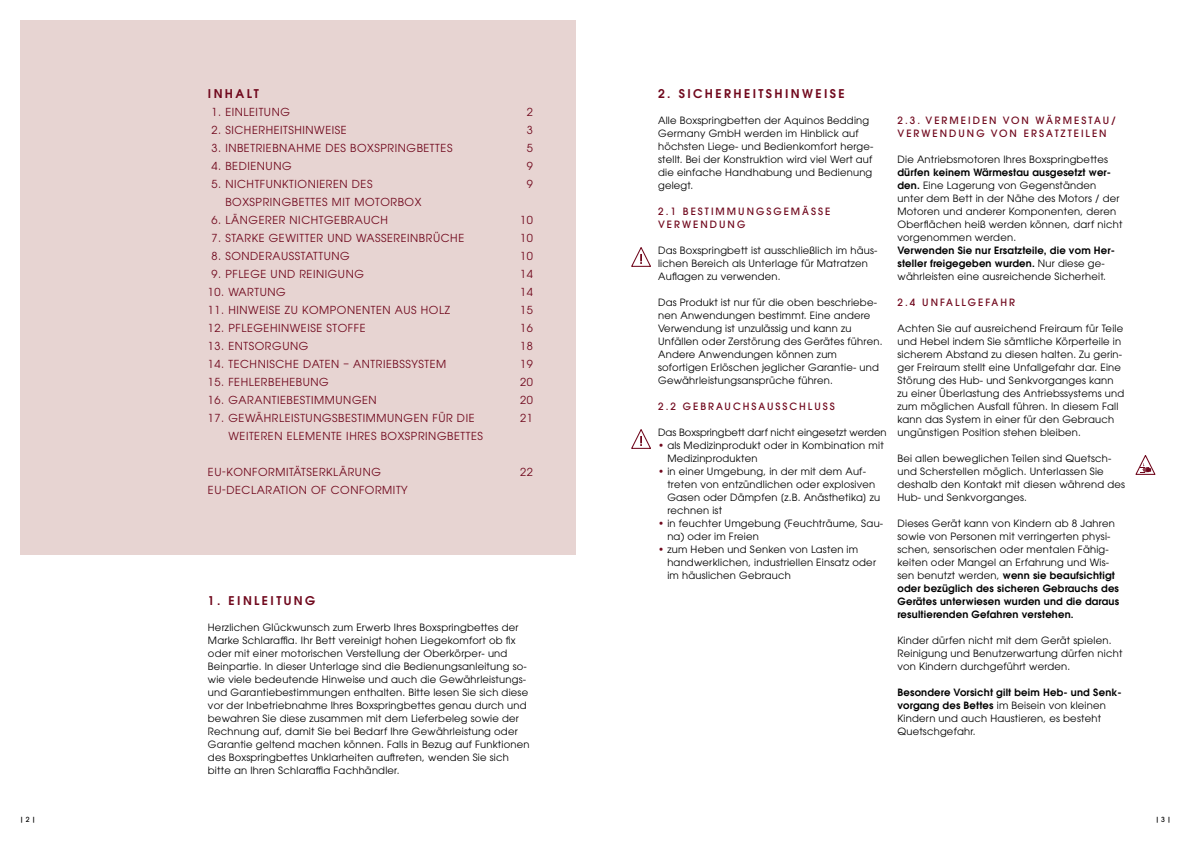
<style>
.page{position:relative;width:1191px;height:842px;background:#fff}
.page>*{position:absolute;margin:0;border:0;box-sizing:border-box;transform-origin:0 0}
.t1{font:600 12px "ITC Avant Garde Pro";letter-spacing:.2em;color:#70081d}
.t2{font:11px "ITC Avant Garde Pro";letter-spacing:.05em;color:#70081d}
.t3{font:10px/13px "ITC Avant Garde Pro";letter-spacing:.02em;color:#000}
.t4{font:500 10px/13px "ITC Avant Garde Pro";letter-spacing:.2em;color:#70081d}
.t5{font:600 10px/13px "ITC Avant Garde Pro";letter-spacing:.02em;color:#000}
.t6{font:10px "ITC Avant Garde Pro";color:#000}
.t7{font:500 7px "ITC Avant Garde Pro";color:#000}
.s1{color:#70081d}
.s2{font-weight:600}
.s3{font-weight:400}
</style>
<div class="page">
<div style="left:20px;top:20px;width:555px;height:535px;background:#e7d4d2"></div>
<svg style="left:631px;top:247px;width:20px;height:20px"></svg>
<svg style="left:631px;top:429px;width:20px;height:20px"></svg>
<svg style="left:1135px;top:455px;width:21px;height:20px"></svg>
<p class="t1" style="left:208px;top:86px;width:53px">INHALT</p>
<p class="t2" style="left:211px;top:105px;width:80px">1. EINLEITUNG</p>
<p class="t2" style="left:527px;top:105px;width:8px">2</p>
<p class="t2" style="left:211px;top:123px;width:137px">2. SICHERHEITSHINWEISE</p>
<p class="t2" style="left:527px;top:123px;width:8px">3</p>
<p class="t2" style="left:211px;top:141px;width:242px">3. INBETRIEBNAHME DES BOXSPRINGBETTES</p>
<p class="t2" style="left:527px;top:141px;width:8px">5</p>
<p class="t2" style="left:211px;top:159px;width:82px">4. BEDIENUNG</p>
<p class="t2" style="left:527px;top:159px;width:8px">9</p>
<p class="t2" style="left:211px;top:177px;width:162px">5. NICHTFUNKTIONIEREN DES</p>
<p class="t2" style="left:527px;top:177px;width:8px">9</p>
<p class="t2" style="left:225px;top:195px;width:197px">BOXSPRINGBETTES MIT MOTORBOX</p>
<p class="t2" style="left:211px;top:213px;width:178px">6. LÄNGERER NICHTGEBRAUCH</p>
<p class="t2" style="left:520px;top:213px;width:14px">10</p>
<p class="t2" style="left:211px;top:231px;width:254px">7. STARKE GEWITTER UND WASSEREINBRÜCHE</p>
<p class="t2" style="left:520px;top:231px;width:14px">10</p>
<p class="t2" style="left:211px;top:249px;width:140px">8. SONDERAUSSTATTUNG</p>
<p class="t2" style="left:520px;top:249px;width:14px">10</p>
<p class="t2" style="left:211px;top:267px;width:154px">9. PFLEGE UND REINIGUNG</p>
<p class="t2" style="left:520px;top:267px;width:14px">14</p>
<p class="t2" style="left:208px;top:285px;width:79px">10. WARTUNG</p>
<p class="t2" style="left:520px;top:285px;width:14px">14</p>
<p class="t2" style="left:208px;top:303px;width:244px">11. HINWEISE ZU KOMPONENTEN AUS HOLZ</p>
<p class="t2" style="left:520px;top:303px;width:14px">15</p>
<p class="t2" style="left:208px;top:321px;width:159px">12. PFLEGEHINWEISE STOFFE</p>
<p class="t2" style="left:520px;top:321px;width:14px">16</p>
<p class="t2" style="left:208px;top:339px;width:102px">13. ENTSORGUNG</p>
<p class="t2" style="left:520px;top:339px;width:14px">18</p>
<p class="t2" style="left:208px;top:357px;width:240px">14. TECHNISCHE DATEN – ANTRIEBSSYSTEM</p>
<p class="t2" style="left:520px;top:357px;width:14px">19</p>
<p class="t2" style="left:208px;top:375px;width:122px">15. FEHLERBEHEBUNG</p>
<p class="t2" style="left:520px;top:375px;width:14px">20</p>
<p class="t2" style="left:208px;top:393px;width:170px">16. GARANTIEBESTIMMUNGEN</p>
<p class="t2" style="left:520px;top:393px;width:14px">20</p>
<p class="t2" style="left:208px;top:411px;width:268px">17. GEWÄHRLEISTUNGSBESTIMMUNGEN FÜR DIE</p>
<p class="t2" style="left:520px;top:411px;width:14px">21</p>
<p class="t2" style="left:228px;top:429px;width:256px">WEITEREN ELEMENTE IHRES BOXSPRINGBETTES</p>
<p class="t2" style="left:208px;top:465px;width:174px">EU-KONFORMITÄTSERKLÄRUNG</p>
<p class="t2" style="left:520px;top:465px;width:14px">22</p>
<p class="t2" style="left:208px;top:483px;width:201px">EU-DECLARATION OF CONFORMITY</p>
<p class="t1" style="left:208px;top:593px;width:109px">1. EINLEITUNG</p>
<p class="t3" style="left:208px;top:621px;width:323px">Herzlichen Glückwunsch zum Erwerb Ihres Boxspringbettes der Marke Schlaraffia. Ihr Bett vereinigt hohen Liegekomfort ob fix oder mit einer motorischen Verstellung der Oberkörper- und Beinpartie. In dieser Unterlage sind die Bedienungsanleitung so&shy;wie viele bedeutende Hinweise und auch die Gewährleistungs&shy;und Garantiebestimmungen enthalten. Bitte lesen Sie sich diese vor der Inbetriebnahme Ihres Boxspringbettes genau durch und bewahren Sie diese zusammen mit dem Lieferbeleg sowie der Rechnung auf, damit Sie bei Bedarf Ihre Gewährleistung oder Garantie geltend machen können. Falls in Bezug auf Funktionen des Boxspringbettes Unklarheiten auftreten, wenden Sie sich bitte an Ihren Schlaraffia Fachhändler.</p>
<p class="t1" style="left:658px;top:86px;width:188px">2. SICHERHEITSHINWEISE</p>
<p class="t3" style="left:658px;top:114px;width:217px">Alle Boxspringbetten der Aquinos Bedding Germany GmbH werden im Hinblick auf höchsten Liege- und Bedienkomfort herge&shy;stellt. Bei der Konstruktion wird viel Wert auf die einfache Handhabung und Bedienung gelegt.</p>
<p class="t4" style="left:658px;top:205px;width:174px">2.1 BESTIMMUNGSGEMÄSSE<br>VERWENDUNG</p>
<p class="t3" style="left:658px;top:244px;width:221px">Das Boxspringbett ist ausschließlich im häus&shy;lichen Bereich als Unterlage für Matratzen<br>Auflagen zu verwenden.</p>
<p class="t3" style="left:658px;top:296px;width:226px">Das Produkt ist nur für die oben beschriebe&shy;nen Anwendungen bestimmt. Eine andere Verwendung ist unzulässig und kann zu Unfällen oder Zerstörung des Gerätes führen.<br>Andere Anwendungen können zum sofortigen Erlöschen jeglicher Garantie- und Gewährleistungsansprüche führen.</p>
<p class="t4" style="left:658px;top:400px;width:178px">2.2 GEBRAUCHSAUSSCHLUSS</p>
<p class="t6" style="left:658px;top:426px;width:230px">Das Boxspringbett darf nicht eingesetzt werden</p>
<p class="t3" style="left:667px;top:439px;width:218px;text-indent:-9px"><span class="s1">•</span> als Medizinprodukt oder in Kombination mit<br>Medizinprodukten</p>
<p class="t3" style="left:667px;top:465px;width:214px;text-indent:-9px"><span class="s1">•</span> in einer Umgebung, in der mit dem Auf&shy;treten von entzündlichen oder explosiven Gasen oder Dämpfen [z.B. Anästhetika] zu rechnen ist</p>
<p class="t3" style="left:667px;top:517px;width:217px;text-indent:-9px"><span class="s1">•</span> in feuchter Umgebung (Feuchträume, Sau&shy;na) oder im Freien</p>
<p class="t3" style="left:667px;top:543px;width:210px;text-indent:-9px"><span class="s1">•</span> zum Heben und Senken von Lasten im handwerklichen, industriellen Einsatz oder im häuslichen Gebrauch</p>
<p class="t4" style="left:897px;top:114px;width:220px">2.3. VERMEIDEN VON WÄRMESTAU/<br>VERWENDUNG VON ERSATZTEILEN</p>
<p class="t3" style="left:897px;top:153px;width:212px">Die Antriebsmotoren Ihres Boxspringbettes</p>
<p class="t3" style="left:897px;top:166px;width:226px"><span class="s2">dürfen keinem Wärmestau ausgesetzt wer&shy;den.</span> Eine Lagerung von Gegenständen unter dem Bett in der Nähe des Motors / der Motoren und anderer Komponenten, deren Oberflächen heiß werden können, darf nicht vorgenommen werden.</p>
<p class="t5" style="left:897px;top:244px;width:219px">Verwenden Sie nur Ersatzteile, die vom Her&shy;steller freigegeben wurden. <span class="s3">Nur diese ge&shy;währleisten eine ausreichende Sicherheit.</span></p>
<p class="t4" style="left:897px;top:296px;width:119px">2.4 UNFALLGEFAHR</p>
<p class="t3" style="left:897px;top:322px;width:228px">Achten Sie auf ausreichend Freiraum für Teile und Hebel indem Sie sämtliche Körperteile in sicherem Abstand zu diesen halten. Zu gerin&shy;ger Freiraum stellt eine Unfallgefahr dar. Eine Störung des Hub- und Senkvorganges kann zu einer Überlastung des Antriebssystems und zum möglichen Ausfall führen. In diesem Fall kann das System in einer für den Gebrauch ungünstigen Position stehen bleiben.</p>
<p class="t3" style="left:897px;top:452px;width:229px">Bei allen beweglichen Teilen sind Quetsch&shy;und Scherstellen möglich. Unterlassen Sie deshalb den Kontakt mit diesen während des Hub- und Senkvorganges.</p>
<p class="t3" style="left:897px;top:517px;width:223px">Dieses Gerät kann von Kindern ab 8 Jahren sowie von Personen mit verringerten physi&shy;schen, sensorischen oder mentalen Fähig&shy;keiten oder Mangel an Erfahrung und Wis&shy;sen benutzt werden, <span class="s2">wenn sie beaufsichtigt oder bezüglich des sicheren Gebrauchs des Gerätes unterwiesen wurden und die daraus resultierenden Gefahren verstehen.</span></p>
<p class="t3" style="left:897px;top:634px;width:226px">Kinder dürfen nicht mit dem Gerät spielen.<br>Reinigung und Benutzerwartung dürfen nicht von Kindern durchgeführt werden.</p>
<p class="t3" style="left:897px;top:686px;width:226px"><span class="s2">Besondere Vorsicht gilt beim Heb- und Senk&shy;vorgang des Bettes</span> im Beisein von kleinen Kindern und auch Haustieren, es besteht Quetschgefahr.</p>
<p class="t7" style="left:20px;top:815px;width:17px">| 2 |</p>
<p class="t7" style="left:1155px;top:815px;width:17px">| 3 |</p>
</div>
